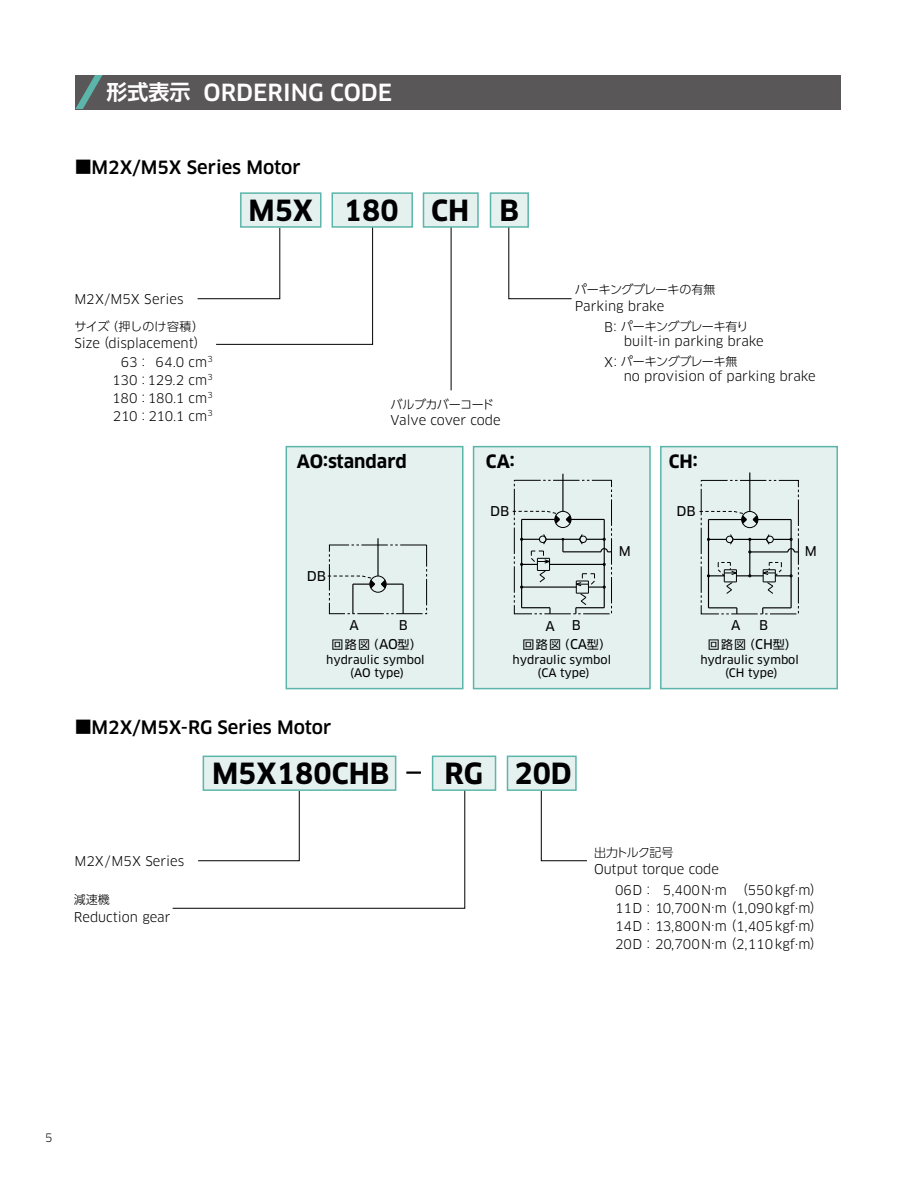
<style>
.page{position:relative;width:918px;height:1188px;background:#fff}
.page>*{position:absolute;margin:0;border:0;box-sizing:border-box;transform-origin:0 0}
.t1{font:700 28.5px "Clan Pro";color:#000}
.t2{font:500 23.1px "Clan Pro";color:#fff}
.t3{font:500 18.15px "Clan Pro";color:#000}
.t4{font:700 18px "Clan Pro";color:#000}
.t5{font:13.2px/18px "Clan Pro";color:#000;text-align:justify}
.t6{font:13.2px "Clan Pro News";color:#000}
.t7{font:12.9px/18px "Clan Pro";letter-spacing:-.005em;color:#000;text-align:justify}
.t8{font:300 12px "UD Shin Go Pro";letter-spacing:-.02em;color:#000}
.t9{font:12px "UD Shin Go Pro";letter-spacing:.1em;color:#000}
.t10{font:300 12px "UD Shin Go Pro";letter-spacing:.01em;color:#000}
.t11{font:300 12px "UD Shin Go Pro";letter-spacing:-.065em;color:#000}
.t12{font:11.55px/13.5px "Clan Pro News";color:#000;text-align:center}
.t13{font:11.4px "Clan Pro";color:#000}
.s1{font-family:"UD Shin Go Pro De";font-weight:700;font-size:21px}
.s2{font-family:"UD Shin Go Pro De";font-weight:700;font-size:16.5px}
.s3{font-size:17.85px}
.s4{font-size:12.9px}
.s5{font-size:13.2px}
.s6{font-family:"Clan Pro";font-weight:400;font-size:13.2px}
.s7{font-family:"Clan Pro News";font-size:13.2px}
</style>
<div class="page">
<svg style="left:172px;top:789px;width:294px;height:120px"></svg>
<svg style="left:540px;top:791px;width:47px;height:71px"></svg>
<svg style="left:197px;top:225px;width:176px;height:120px"></svg>
<hr style="left:451px;top:227px;width:1px;height:163px;background:#000">
<svg style="left:508px;top:228px;width:64px;height:72px"></svg>
<div style="left:286px;top:447px;width:177px;height:242px;background:#e4f1ef"></div>
<div style="left:286px;top:446px;width:178px;height:243px;border:2px solid #5cb5aa"></div>
<div style="left:474px;top:447px;width:176px;height:242px;background:#e4f1ef"></div>
<div style="left:473px;top:446px;width:178px;height:243px;border:2px solid #5cb5aa"></div>
<div style="left:661px;top:447px;width:176px;height:242px;background:#e4f1ef"></div>
<div style="left:660px;top:446px;width:178px;height:243px;border:2px solid #5cb5aa"></div>
<div style="left:75px;top:75px;width:765px;height:34px;background:#595757"></div>
<div style="left:241px;top:193px;width:80px;height:34px;background:#e4f1ef"></div>
<div style="left:240px;top:192px;width:81px;height:36px;border:2px solid #5cb5aa"></div>
<div style="left:332px;top:193px;width:80px;height:34px;background:#e4f1ef"></div>
<div style="left:332px;top:192px;width:81px;height:36px;border:2px solid #5cb5aa"></div>
<div style="left:423px;top:193px;width:55px;height:34px;background:#e4f1ef"></div>
<div style="left:423px;top:192px;width:56px;height:36px;border:2px solid #5cb5aa"></div>
<div style="left:491px;top:193px;width:37px;height:34px;background:#e4f1ef"></div>
<div style="left:490px;top:192px;width:39px;height:36px;border:2px solid #5cb5aa"></div>
<div style="left:203px;top:756px;width:193px;height:34px;background:#e4f1ef"></div>
<div style="left:203px;top:756px;width:193px;height:35px;border:2px solid #5cb5aa"></div>
<div style="left:433px;top:756px;width:63px;height:34px;background:#e4f1ef"></div>
<div style="left:432px;top:756px;width:64px;height:35px;border:2px solid #5cb5aa"></div>
<div style="left:507px;top:756px;width:69px;height:34px;background:#e4f1ef"></div>
<div style="left:507px;top:756px;width:70px;height:35px;border:2px solid #5cb5aa"></div>
<svg style="left:406px;top:772px;width:15px;height:2px"></svg>
<div style="left:369px;top:576px;width:18px;height:17px;border:1px solid #000;border-radius:50%"></div>
<hr style="left:403px;top:584px;width:1px;height:30px;background:#000">
<hr style="left:352px;top:584px;width:1px;height:30px;background:#000">
<hr style="left:377px;top:538px;width:2px;height:38px;background:#000">
<div style="left:329px;top:545px;width:98px;height:69px;border:1px dashed #000"></div>
<svg style="left:328px;top:575px;width:75px;height:14px"></svg>
<div style="left:741px;top:511px;width:17px;height:17px;border:1px solid #000;border-radius:50%"></div>
<hr style="left:749px;top:473px;width:1px;height:38px;background:#000">
<svg style="left:709px;top:607px;width:28px;height:5px"></svg>
<svg style="left:762px;top:607px;width:29px;height:5px"></svg>
<div style="left:701px;top:480px;width:98px;height:134px;border:1px dashed #000"></div>
<svg style="left:700px;top:510px;width:58px;height:15px"></svg>
<hr style="left:791px;top:520px;width:1px;height:88px;background:#000">
<svg style="left:707px;top:562px;width:86px;height:33px"></svg>
<hr style="left:708px;top:520px;width:1px;height:88px;background:#000">
<hr style="left:709px;top:519px;width:33px;height:1px;background:#000">
<svg style="left:707px;top:533px;width:91px;height:20px"></svg>
<hr style="left:749px;top:539px;width:1px;height:37px;background:#000">
<hr style="left:758px;top:519px;width:33px;height:1px;background:#000">
<div style="left:554px;top:511px;width:17px;height:17px;border:1px solid #000;border-radius:50%"></div>
<hr style="left:562px;top:474px;width:2px;height:37px;background:#000">
<div style="left:514px;top:480px;width:98px;height:134px;border:1px dashed #000"></div>
<svg style="left:513px;top:510px;width:58px;height:14px"></svg>
<hr style="left:604px;top:519px;width:1px;height:89px;background:#000">
<hr style="left:521px;top:519px;width:1px;height:89px;background:#000">
<hr style="left:522px;top:519px;width:33px;height:1px;background:#000">
<svg style="left:520px;top:533px;width:92px;height:81px"></svg>
<hr style="left:571px;top:519px;width:33px;height:1px;background:#000">
<svg style="left:75px;top:75px;width:27px;height:34px"></svg>
<h2 class="t2" style="left:106px;top:79px;width:287px"><span class="s1">形式表示</span> ORDERING CODE</h2>
<h3 class="t3" style="left:75px;top:157px;width:227px"><span class="s2">■</span>M<span class="s3">2</span>X/M<span class="s3">5</span>X Series Motor</h3>
<p class="t5" style="left:74px;top:290px;width:111px">M<span class="s4">2</span>X/M<span class="s4">5</span>X Series</p>
<p class="t10" style="left:74px;top:317px;width:131px">サイズ（押しのけ容積）</p>
<p class="t5" style="left:74px;top:334px;width:125px">Size (displacement)</p>
<p class="t7" style="left:112px;top:353px;width:102px;text-indent:9px">63 <span class="s5">:</span> 64<span class="s5">.</span>0 <span class="s5">cm</span><sup>3<br></sup>130 <span class="s5">:</span> 129<span class="s5">.</span>2 <span class="s5">cm</span><sup>3<br></sup>180 <span class="s5">:</span> 180<span class="s5">.</span>1 <span class="s5">cm</span><sup>3<br></sup>210 <span class="s5">:</span> 210<span class="s5">.</span>1 <span class="s5">cm</span><sup>3</sup></p>
<h1 class="t1" style="left:248px;top:194px;width:272px">M5X 180 CH B</h1>
<p class="t8" style="left:390px;top:395px;width:105px">バルブカバーコード</p>
<p class="t5" style="left:391px;top:411px;width:112px">Valve cover code</p>
<p class="t8" style="left:575px;top:280px;width:142px">パーキングブレーキの有無</p>
<p class="t5" style="left:575px;top:297px;width:91px">Parking brake</p>
<p class="t8" style="left:604px;top:317px;width:146px"><span class="s6">B:</span> パーキングブレーキ有り</p>
<p class="t5" style="left:624px;top:332px;width:142px">built-in parking brake</p>
<p class="t8" style="left:604px;top:352px;width:135px"><span class="s6">X:</span> パーキングブレーキ無</p>
<p class="t5" style="left:624px;top:367px;width:194px">no provision of parking brake</p>
<h3 class="t4" style="left:297px;top:451px;width:111px">AO:standard</h3>
<h3 class="t4" style="left:486px;top:451px;width:30px">CA:</h3>
<h3 class="t4" style="left:669px;top:451px;width:30px">CH:</h3>
<p class="t6" style="left:307px;top:568px;width:21px">DB</p>
<p class="t6" style="left:349px;top:617px;width:11px">A</p>
<p class="t6" style="left:399px;top:617px;width:11px">B</p>
<p class="t9" style="left:332px;top:635px;width:92px">回路図（<span class="s7">AO</span>型）</p>
<p class="t12" style="left:326px;top:653px;width:100px">hydraulic symbol (AO type)</p>
<p class="t6" style="left:490px;top:503px;width:21px">DB</p>
<p class="t6" style="left:676px;top:503px;width:21px">DB</p>
<p class="t6" style="left:619px;top:544px;width:14px">M</p>
<p class="t6" style="left:805px;top:544px;width:14px">M</p>
<p class="t6" style="left:545px;top:618px;width:11px">A</p>
<p class="t6" style="left:572px;top:618px;width:11px">B</p>
<p class="t6" style="left:731px;top:617px;width:11px">A</p>
<p class="t6" style="left:759px;top:617px;width:11px">B</p>
<p class="t9" style="left:523px;top:635px;width:90px">回路図（<span class="s7">CA</span>型）</p>
<p class="t9" style="left:708px;top:635px;width:91px">回路図（<span class="s7">CH</span>型）</p>
<p class="t12" style="left:513px;top:653px;width:100px">hydraulic symbol (CA type)</p>
<p class="t12" style="left:700px;top:653px;width:100px">hydraulic symbol (CH type)</p>
<h3 class="t3" style="left:75px;top:717px;width:258px"><span class="s2">■</span>M<span class="s3">2</span>X/M<span class="s3">5</span>X-RG Series Motor</h3>
<p class="t5" style="left:74px;top:852px;width:111px">M<span class="s4">2</span>X/M<span class="s4">5</span>X Series</p>
<p class="t8" style="left:74px;top:890px;width:37px">減速機</p>
<p class="t5" style="left:74px;top:908px;width:98px">Reduction gear</p>
<h1 class="t1" style="left:212px;top:757px;width:179px">M5X180CHB</h1>
<h1 class="t1" style="left:445px;top:757px;width:129px">RG 20D</h1>
<p class="t11" style="left:594px;top:843px;width:81px">出力トルク記号</p>
<p class="t5" style="left:594px;top:860px;width:126px">Output torque code</p>
<p class="t5" style="left:615px;top:881px;width:201px;text-indent:128px">(<span class="s4">550</span>kgf·m)<br><span class="s4">11</span>D : <span class="s4">10</span>,<span class="s4">700</span>N·m (<span class="s4">1</span>,<span class="s4">090</span>kgf·m)<br><span class="s4">14</span>D : <span class="s4">13</span>,<span class="s4">800</span>N·m (<span class="s4">1</span>,<span class="s4">405</span>kgf·m)<br><span class="s4">20</span>D : <span class="s4">20</span>,<span class="s4">700</span>N·m (<span class="s4">2</span>,<span class="s4">110</span>kgf·m)</p>
<p class="t7" style="left:615px;top:881px;width:113px">06<span class="s5">D :</span> 5<span class="s5">,</span>400<span class="s5">N·m</span></p>
<p class="t13" style="left:45px;top:1131px;width:9px">5</p>
</div>
